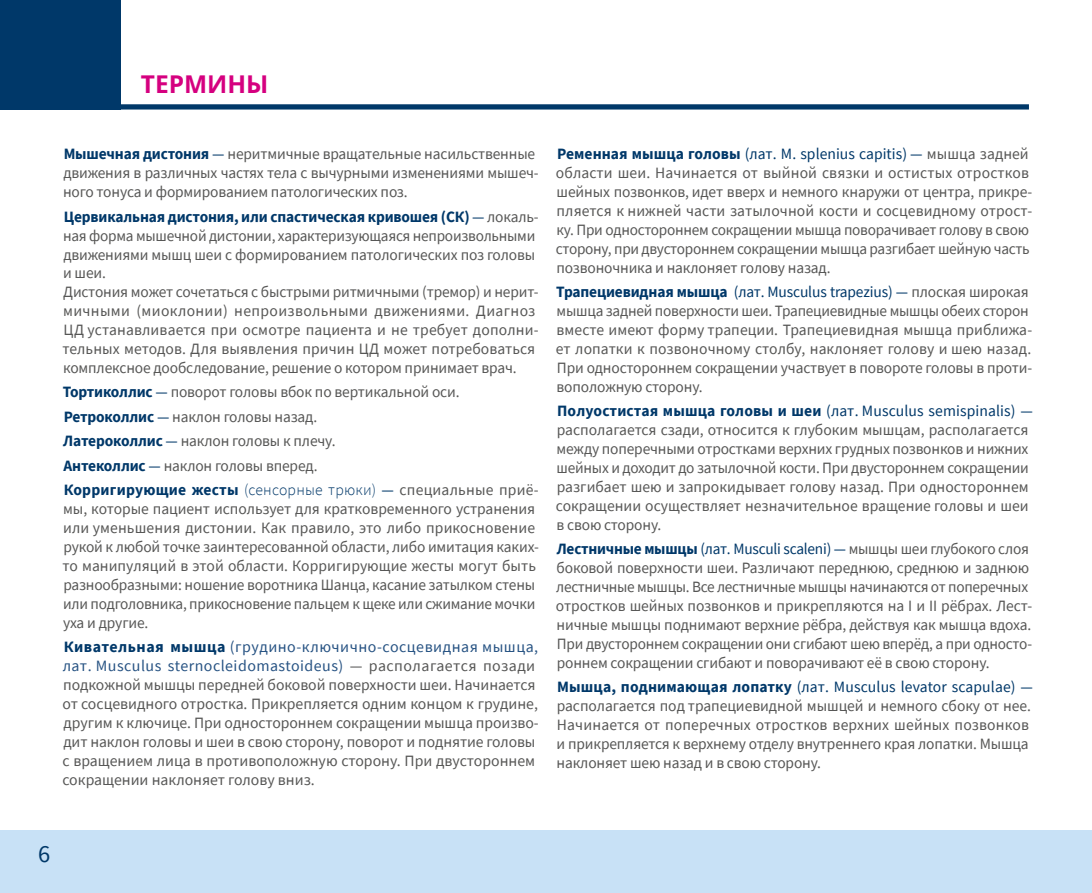
<style>
.page{position:relative;width:1092px;height:893px;background:#fff}
.page>*{position:absolute;margin:0;border:0;box-sizing:border-box;transform-origin:0 0}
.t1{font:700 24.5px "Open Sans";color:#d5007f}
.t2{font:24.5px "Source Sans Pro";color:#003869}
.t3{font:15.75px/18.9px "Source Sans Pro";letter-spacing:-.01em;color:#575756}
.s1{font-weight:700;color:#003869}
.s2{color:#003869}
.s3{font-weight:300;color:#003869}
.s4{color:#275383}
</style>
<div class="page">
<div style="left:0;top:0;width:120px;height:110px;background:#003869"></div>
<div style="left:0;top:104px;width:1028px;height:6px;background:#003869"></div>
<div style="left:0;top:830px;width:1091px;height:63px;background:#c8e1f6"></div>
<h1 class="t1" style="left:141px;top:67px;width:129px">термины</h1>
<p class="t3" style="left:63px;top:145px;width:477px"><span class="s1">Мышечная дистония</span> <span class="s2">—</span> неритмичные вращательные насильственные движения в различных частях тела с вычурными изменениями мышеч&shy;ного тонуса и формированием патологических поз.</p>
<p class="t3" style="left:62px;top:207px;width:477px"><span class="s1">Цервикальная дистония, или спастическая кривошея (СК)</span> <span class="s2">—</span> локаль&shy;ная форма мышечной дистонии, характеризующаяся непроизвольными движениями мышц шеи с формированием патологических поз головы и шеи.<br>Дистония может сочетаться с быстрыми ритмичными (тремор) и нерит&shy;мичными (миоклонии) непроизвольными движениями. Диагноз ЦД устанавливается при осмотре пациента и не требует дополни&shy;тельных методов. Для выявления причин ЦД может потребоваться комплексное дообследование, решение о котором принимает врач.</p>
<p class="t3" style="left:63px;top:380px;width:477px;line-height:24.5px"><span class="s1">Тортиколлис</span> <span class="s2">—</span> поворот головы вбок по вертикальной оси.<br><span class="s1">Ретроколлис</span> <span class="s2">—</span> наклон головы назад.<br><span class="s1">Латероколлис</span> <span class="s2">—</span> наклон головы к плечу.<br><span class="s1">Антеколлис</span> <span class="s2">—</span> наклон головы вперед.<br><span class="s1">Корригирующие жесты</span> <span class="s3">(сенсорные трюки)</span> <span class="s2">—</span> специальные приё-</p>
<p class="t3" style="left:62px;top:500px;width:478px">мы, которые пациент использует для кратковременного устранения или уменьшения дистонии. Как правило, это либо прикосновение рукой к любой точке заинтересованной области, либо имитация каких&shy;то манипуляций в этой области. Корригирующие жесты могут быть разнообразными: ношение воротника Шанца, касание затылком стены или подголовника, прикосновение пальцем к щеке или сжимание мочки уха и другие.</p>
<p class="t3" style="left:62px;top:637px;width:478px"><span class="s1">Кивательная мышца</span> <span class="s4">(грудино-ключично-сосцевидная мышца, лат. Musculus sternocleidomastoideus)</span> — располагается позади подкожной мышцы передней боковой поверхности шеи. Начинается от сосцевидного отростка. Прикрепляется одним концом к грудине, другим к ключице. При одностороннем сокращении мышца произво&shy;дит наклон головы и шеи в свою сторону, поворот и поднятие головы с вращением лица в противоположную сторону. При двустороннем сокращении наклоняет голову вниз.</p>
<p class="t3" style="left:556px;top:145px;width:478px"><span class="s1">Ременная мышца головы</span> <span class="s2">(лат. М. splenius capitis) —</span> мышца задней области шеи. Начинается от выйной связки и остистых отростков шейных позвонков, идет вверх и немного кнаружи от центра, прикре&shy;пляется к нижней части затылочной кости и сосцевидному отрост&shy;ку. При одностороннем сокращении мышца поворачивает голову в свою сторону, при двустороннем сокращении мышца разгибает шейную часть позвоночника и наклоняет голову назад.</p>
<p class="t3" style="left:556px;top:283px;width:478px"><span class="s1">Трапециевидная мышца</span> <span class="s2">(лат. Musculus trapezius) —</span> плоская широкая мышца задней поверхности шеи. Трапециевидные мышцы обеих сторон вместе имеют форму трапеции. Трапециевидная мышца приближа&shy;ет лопатки к позвоночному столбу, наклоняет голову и шею назад.<br>При одностороннем сокращении участвует в повороте головы в проти&shy;воположную сторону.</p>
<p class="t3" style="left:556px;top:402px;width:478px"><span class="s1">Полуостистая мышца головы и шеи</span> <span class="s2">(лат. Musculus semispinalis) — </span>располагается сзади, относится к глубоким мышцам, располагается между поперечными отростками верхних грудных позвонков и нижних шейных и доходит до затылочной кости. При двустороннем сокращении разгибает шею и запрокидывает голову назад. При одностороннем сокращении осуществляет незначительное вращение головы и шеи в свою сторону.</p>
<p class="t3" style="left:556px;top:539px;width:478px"><span class="s1">Лестничные мышцы</span> <span class="s2">(лат. Musculi scaleni) —</span> мышцы шеи глубокого слоя боковой поверхности шеи. Различают переднюю, среднюю и заднюю лестничные мышцы. Все лестничные мышцы начинаются от поперечных отростков шейных позвонков и прикрепляются на I и II рёбрах. Лест&shy;ничные мышцы поднимают верхние рёбра, действуя как мышца вдоха.<br>При двустороннем сокращении они сгибают шею вперёд, а при односто&shy;роннем сокращении сгибают и поворачивают её в свою сторону.</p>
<p class="t3" style="left:556px;top:677px;width:478px"><span class="s1">Мышца, поднимающая лопатку</span> <span class="s2">(лат. Musculus levator scapulae) — </span>располагается под трапециевидной мышцей и немного сбоку от нее.<br>Начинается от поперечных отростков верхних шейных позвонков и прикрепляется к верхнему отделу внутреннего края лопатки. Мышца наклоняет шею назад и в свою сторону.</p>
<h1 class="t2" style="left:38px;top:838px;width:14px">6</h1>
</div>
